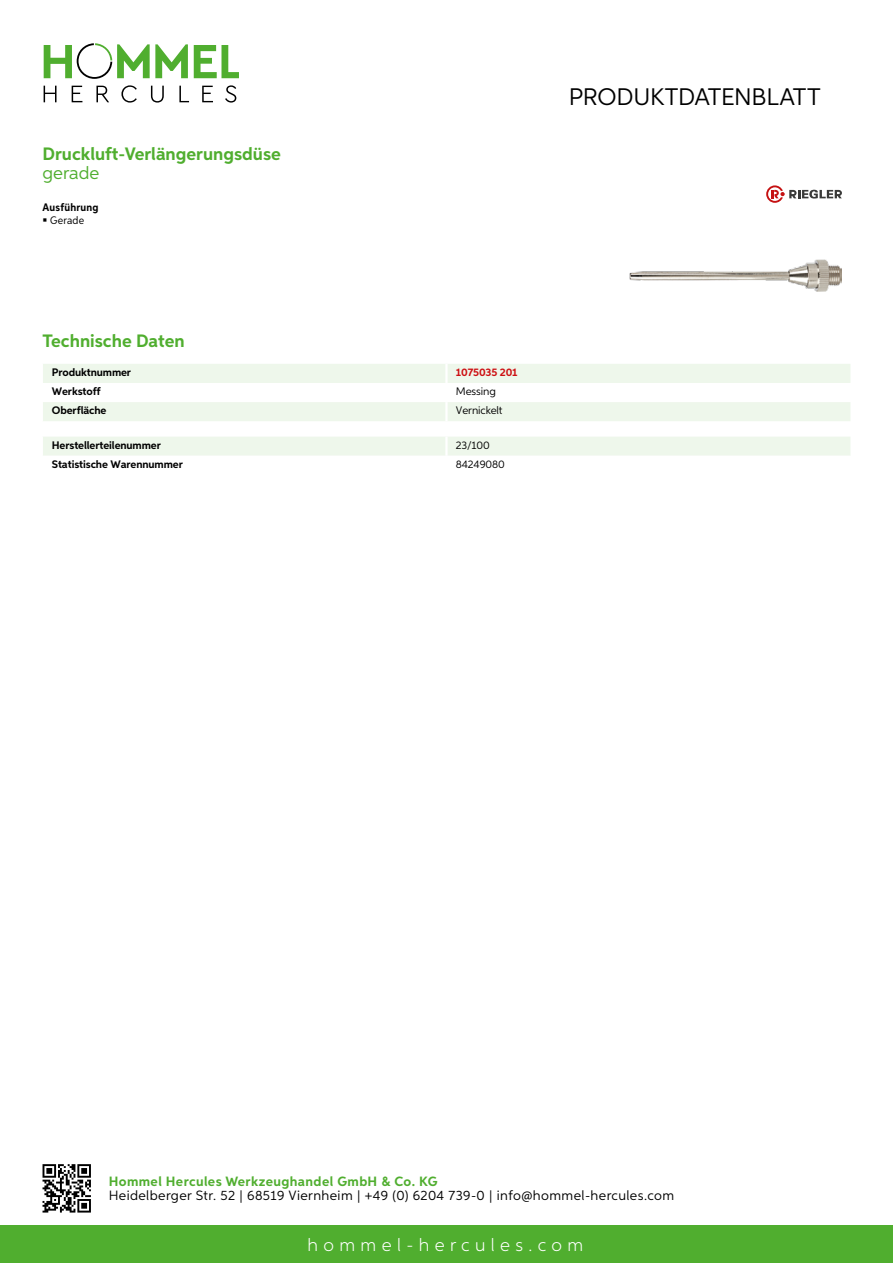
<style>
.page{position:relative;width:893px;height:1263px;background:#fff}
.page>*{position:absolute;margin:0;border:0;box-sizing:border-box;transform-origin:0 0}
.t1{font:24px "Aspira";letter-spacing:-.01em;color:#000}
.t2{font:700 18px "Aspira";color:#50ae2f}
.t3{font:300 18px "Aspira";letter-spacing:.3em;color:#fff}
.t4{font:18px "Aspira";color:#50ae2f}
.t5{font:13.5px "Aspira";letter-spacing:.03em;color:#000}
.t6{font:700 13.5px "Aspira";letter-spacing:.03em;color:#50ae2f}
.t7{font:700 10.95px "Aspira";letter-spacing:-.01em;color:#000}
.t8{font:10.95px "Aspira";letter-spacing:-.01em;color:#000}
.t9{font:700 10.95px "Aspira";letter-spacing:-.01em;color:#cd1013}
.t10{font:700 10.95px "Aspira Nar";letter-spacing:.02em;color:#000}
.t11{font:10.95px "Aspira Nar";letter-spacing:.02em;color:#000}
</style>
<div class="page">
<div style="left:0;top:1226px;width:893px;height:37px;background:#50ae2f"></div>
<svg style="left:43px;top:1164px;width:48px;height:48px"></svg>
<svg style="left:194px;top:45px;width:45px;height:33px"></svg>
<svg style="left:44px;top:43px;width:144px;height:36px"></svg>
<svg style="left:44px;top:86px;width:13px;height:16px"></svg>
<svg style="left:72px;top:86px;width:10px;height:16px"></svg>
<svg style="left:96px;top:86px;width:13px;height:16px"></svg>
<svg style="left:121px;top:85px;width:16px;height:18px"></svg>
<svg style="left:151px;top:86px;width:13px;height:17px"></svg>
<svg style="left:179px;top:86px;width:10px;height:16px"></svg>
<svg style="left:202px;top:86px;width:11px;height:16px"></svg>
<svg style="left:225px;top:85px;width:11px;height:18px"></svg>
<svg style="left:43px;top:364px;width:807px;height:57px"></svg>
<hr style="left:445px;top:402px;width:3px;height:19px;background:#fff">
<div style="left:43px;top:437px;width:807px;height:19px;background:#eef7eb"></div>
<img style="left:629px;top:259px;width:213px;height:32px">
<svg style="left:766px;top:185px;width:76px;height:18px"></svg>
<h2 class="t2" style="left:43px;top:142px;width:240px">Druckluft-Verlängerungsdüse</h2>
<h2 class="t4" style="left:43px;top:162px;width:58px">gerade</h2>
<p class="t10" style="left:43px;top:201px;width:58px">Ausführung</p>
<p class="t11" style="left:50px;top:214px;width:36px">Gerade</p>
<h2 class="t2" style="left:43px;top:330px;width:144px">Technische Daten</h2>
<p class="t7" style="left:52px;top:365px;width:81px">Produktnummer</p>
<p class="t9" style="left:456px;top:365px;width:63px">1075035 201</p>
<p class="t7" style="left:52px;top:384px;width:50px">Werkstoff</p>
<p class="t8" style="left:456px;top:384px;width:42px">Messing</p>
<p class="t7" style="left:52px;top:403px;width:56px">Oberfläche</p>
<p class="t8" style="left:456px;top:404px;width:48px">Vernickelt</p>
<p class="t7" style="left:52px;top:438px;width:111px">Herstellerteilenummer</p>
<p class="t8" style="left:456px;top:438px;width:35px">23/100</p>
<p class="t7" style="left:52px;top:457px;width:132px">Statistische Warennummer</p>
<p class="t8" style="left:456px;top:457px;width:50px">84249080</p>
<h1 class="t1" style="left:569px;top:82px;width:253px">Produktdatenblatt</h1>
<p class="t6" style="left:109px;top:1172px;width:330px">Hommel Hercules Werkzeughandel GmbH &amp; Co. KG</p>
<p class="t5" style="left:109px;top:1187px;width:567px">Heidelberger Str. 52 | 68519 Viernheim | +49 (0) 6204 739-0 | info@hommel-hercules.com</p>
<h2 class="t3" style="left:307px;top:1234px;width:277px">hommel-hercules.com</h2>
</div>
